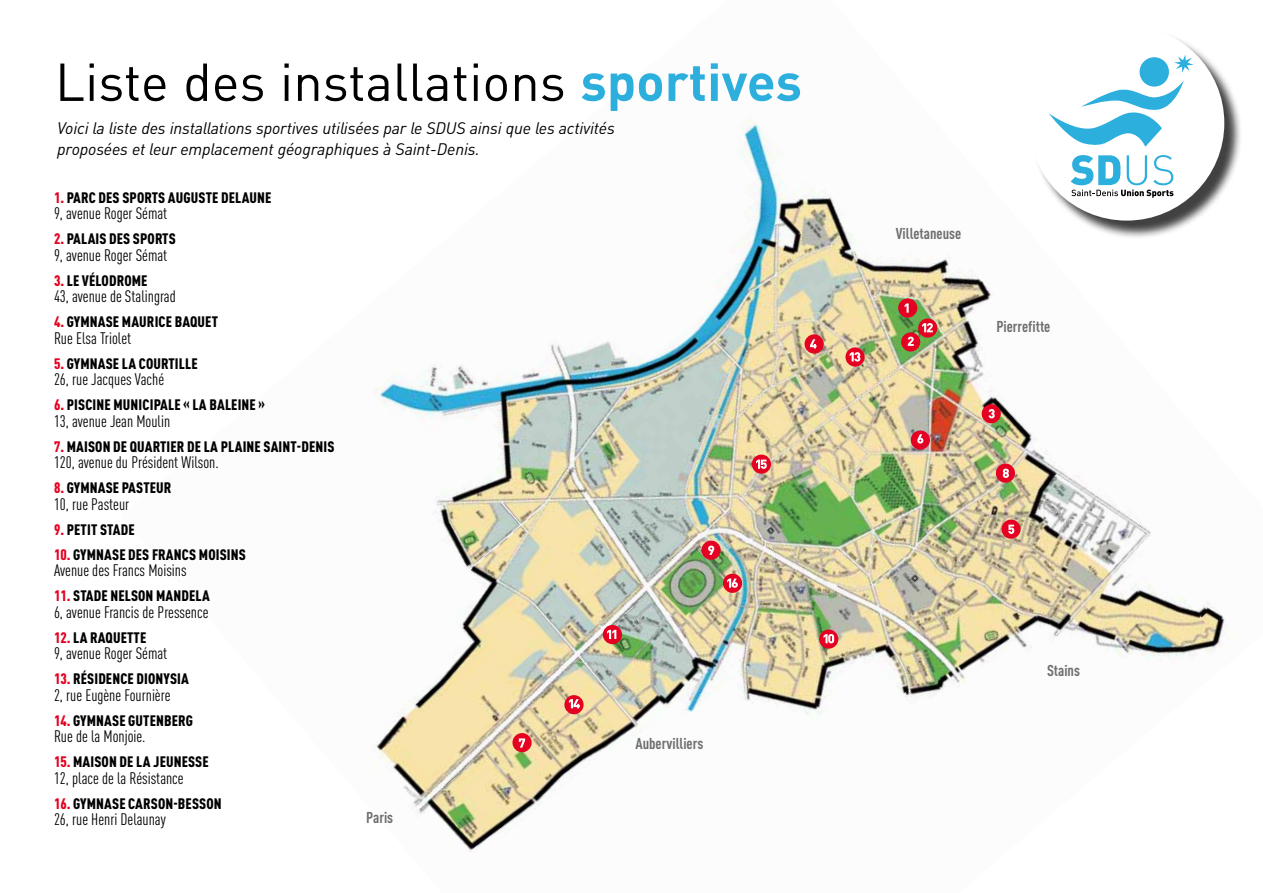
<style>
.page{position:relative;width:1263px;height:893px;background:#fff}
.page>*{position:absolute;margin:0;border:0;box-sizing:border-box;transform-origin:0 0}
.t1{font:52.5px "DINOT";color:#000}
.t2{font:condensed 16.5px "DINOT";color:#000}
.t3{font:italic 16.5px/21px "DINOT";letter-spacing:-.01em;color:#000}
.t4{font:700 condensed 15.6px "DINOT";color:#6e6e6e}
.t5{font:900 condensed 15px "DINOT";letter-spacing:.01em;color:#000}
.s1{font-weight:700;color:#2dafde}
.s2{color:#e40121}
</style>
<div class="page">
<img style="left:374px;top:118px;width:853px;height:735px">
<div style="left:512px;top:733px;width:20px;height:19px;background:#e40121;border-radius:50%"></div>
<div style="left:564px;top:695px;width:20px;height:19px;background:#e40121;border-radius:50%"></div>
<div style="left:701px;top:541px;width:20px;height:19px;background:#e40121;border-radius:50%"></div>
<div style="left:723px;top:574px;width:19px;height:19px;background:#e40121;border-radius:50%"></div>
<svg style="left:819px;top:629px;width:19px;height:20px"></svg>
<svg style="left:752px;top:455px;width:19px;height:19px"></svg>
<div style="left:911px;top:430px;width:19px;height:20px;background:#e40121;border-radius:50%"></div>
<svg style="left:603px;top:625px;width:19px;height:19px"></svg>
<div style="left:901px;top:332px;width:19px;height:20px;background:#e40121;border-radius:50%"></div>
<div style="left:898px;top:298px;width:19px;height:20px;background:#e40121;border-radius:50%"></div>
<svg style="left:918px;top:318px;width:19px;height:20px"></svg>
<div style="left:982px;top:404px;width:19px;height:19px;background:#e40121;border-radius:50%"></div>
<div style="left:996px;top:464px;width:19px;height:19px;background:#e40121;border-radius:50%"></div>
<div style="left:1001px;top:520px;width:19px;height:19px;background:#e40121;border-radius:50%"></div>
<svg style="left:845px;top:347px;width:20px;height:20px"></svg>
<svg style="left:804px;top:334px;width:20px;height:20px"></svg>
<svg style="left:569px;top:699px;width:11px;height:9px"></svg>
<svg style="left:708px;top:546px;width:6px;height:9px"></svg>
<svg style="left:823px;top:634px;width:11px;height:9px"></svg>
<svg style="left:988px;top:409px;width:7px;height:9px"></svg>
<svg style="left:1003px;top:469px;width:6px;height:9px"></svg>
<svg style="left:1008px;top:525px;width:6px;height:9px"></svg>
<svg style="left:756px;top:460px;width:11px;height:9px"></svg>
<svg style="left:727px;top:578px;width:11px;height:10px"></svg>
<svg style="left:607px;top:630px;width:9px;height:9px"></svg>
<svg style="left:519px;top:738px;width:6px;height:10px"></svg>
<svg style="left:917px;top:434px;width:6px;height:10px"></svg>
<svg style="left:850px;top:352px;width:10px;height:10px"></svg>
<svg style="left:810px;top:339px;width:6px;height:9px"></svg>
<svg style="left:922px;top:323px;width:11px;height:9px"></svg>
<svg style="left:908px;top:337px;width:6px;height:9px"></svg>
<svg style="left:904px;top:303px;width:5px;height:10px"></svg>
<div style="left:1031px;top:28px;width:212px;height:211px;background:#000;opacity:.75"></div>
<div style="left:1029px;top:26px;width:195px;height:195px;background:#fff;border-radius:50%"></div>
<svg style="left:1049px;top:80px;width:135px;height:67px"></svg>
<div style="left:1139px;top:57px;width:30px;height:30px;background:#2dafde;border-radius:50%"></div>
<svg style="left:1174px;top:55px;width:19px;height:17px"></svg>
<svg style="left:1071px;top:155px;width:102px;height:43px"></svg>
<h1 class="t1" style="left:55px;top:46px;width:748px">Liste des installations <span class="s1">sportives</span></h1>
<p class="t3" style="left:57px;top:117px;width:559px">Voici la liste des installations sportives utilisées par le SDUS ainsi que les activités proposées et leur emplacement géographiques à Saint-Denis.</p>
<p class="t5" style="left:54px;top:187px;width:219px"><span class="s2">1.</span> PARC DES SPORTS AUGUSTE DELAUNE</p>
<p class="t2" style="left:54px;top:202px;width:115px">9, avenue Roger Sémat</p>
<p class="t5" style="left:54px;top:229px;width:123px"><span class="s2">2.</span> PALAIS DES SPORTS</p>
<p class="t2" style="left:54px;top:244px;width:115px">9, avenue Roger Sémat</p>
<p class="t5" style="left:54px;top:270px;width:95px"><span class="s2">3.</span> LE VÉLODROME</p>
<p class="t2" style="left:54px;top:285px;width:123px">43, avenue de Stalingrad</p>
<p class="t5" style="left:54px;top:312px;width:166px"><span class="s2">4.</span> GYMNASE MAURICE BAQUET</p>
<p class="t2" style="left:54px;top:327px;width:79px">Rue Elsa Triolet</p>
<p class="t5" style="left:54px;top:353px;width:145px"><span class="s2">5.</span> GYMNASE LA COURTILLE</p>
<p class="t2" style="left:54px;top:368px;width:112px">26, rue Jacques Vaché</p>
<p class="t5" style="left:54px;top:395px;width:213px"><span class="s2">6.</span> PISCINE MUNICIPALE « LA BALEINE »</p>
<p class="t2" style="left:54px;top:410px;width:118px">13, avenue Jean Moulin</p>
<p class="t5" style="left:54px;top:436px;width:282px"><span class="s2">7.</span> MAISON DE QUARTIER DE LA PLAINE SAINT-DENIS</p>
<p class="t2" style="left:54px;top:451px;width:166px">120, avenue du Président Wilson.</p>
<p class="t5" style="left:54px;top:478px;width:119px"><span class="s2">8.</span> GYMNASE PASTEUR</p>
<p class="t2" style="left:54px;top:493px;width:77px">10, rue Pasteur</p>
<p class="t5" style="left:54px;top:519px;width:82px"><span class="s2">9.</span> PETIT STADE</p>
<p class="t5" style="left:54px;top:544px;width:193px"><span class="s2">10.</span> GYMNASE DES FRANCS MOISINS</p>
<p class="t2" style="left:54px;top:559px;width:134px">Avenue des Francs Moisins</p>
<p class="t5" style="left:54px;top:586px;width:157px"><span class="s2">11.</span> STADE NELSON MANDELA</p>
<p class="t2" style="left:54px;top:601px;width:156px">6, avenue Francis de Pressence</p>
<p class="t5" style="left:54px;top:627px;width:94px"><span class="s2">12.</span> LA RAQUETTE</p>
<p class="t2" style="left:54px;top:642px;width:115px">9, avenue Roger Sémat</p>
<p class="t5" style="left:54px;top:669px;width:136px"><span class="s2">13.</span> RÉSIDENCE DIONYSIA</p>
<p class="t2" style="left:54px;top:684px;width:118px">2, rue Eugène Fournière</p>
<p class="t5" style="left:54px;top:710px;width:141px"><span class="s2">14.</span> GYMNASE GUTENBERG</p>
<p class="t2" style="left:54px;top:725px;width:93px">Rue de la Monjoie.</p>
<p class="t5" style="left:54px;top:752px;width:156px"><span class="s2">15.</span> MAISON DE LA JEUNESSE</p>
<p class="t2" style="left:54px;top:767px;width:131px">12, place de la Résistance</p>
<p class="t5" style="left:54px;top:793px;width:169px"><span class="s2">16.</span> GYMNASE CARSON-BESSON</p>
<p class="t2" style="left:54px;top:808px;width:113px">26, rue Henri Delaunay</p>
<p class="t4" style="left:366px;top:807px;width:29px">Paris</p>
<p class="t4" style="left:635px;top:733px;width:69px">Aubervilliers</p>
<p class="t4" style="left:896px;top:222px;width:67px">Villetaneuse</p>
<p class="t4" style="left:996px;top:316px;width:56px">Pierrefitte</p>
<p class="t4" style="left:1047px;top:660px;width:35px">Stains</p>
</div>
